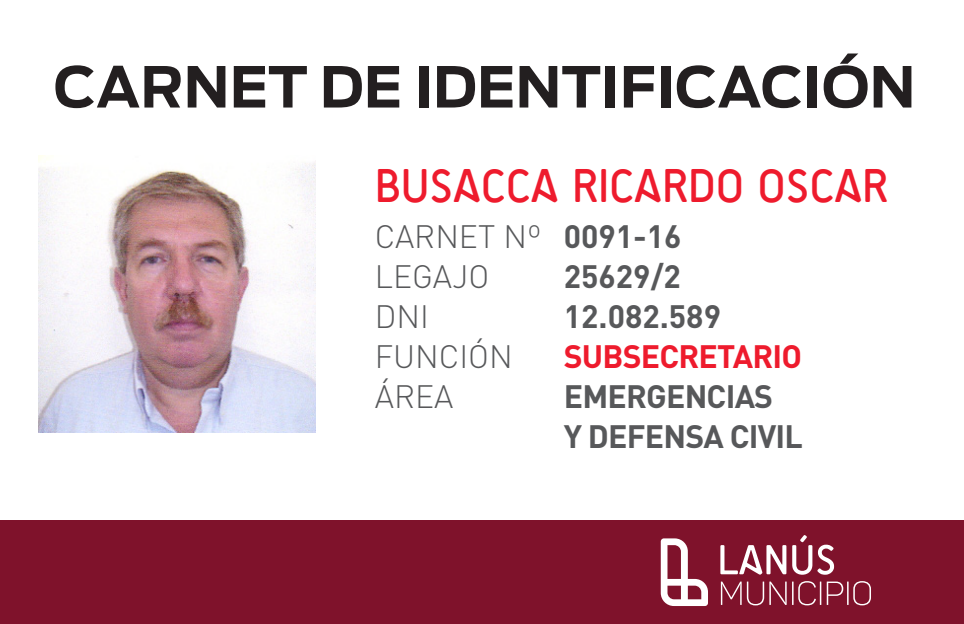
<style>
.page{position:relative;width:964px;height:624px;background:#fff}
.page>*{position:absolute;margin:0;border:0;box-sizing:border-box;transform-origin:0 0}
.t1{font:700 56px "Antenna";color:#231f20}
.t2{font:48px "Sci Fly Sans";color:#ee1b2d}
.t3{font:700 32px/40px "DIN";letter-spacing:-.025em;color:#57585a}
.t4{font:300 32px/40px "DIN";color:#57585a}
.t5{font:700 32px "DIN";letter-spacing:-.025em;color:#ee1b2d}
.s1{font-weight:700}
</style>
<div class="page">
<img style="left:39px;top:155px;width:276px;height:277px">
<div style="left:0;top:520px;width:964px;height:104px;background:#7f122b"></div>
<svg style="left:720px;top:545px;width:66px;height:29px"></svg>
<svg style="left:792px;top:535px;width:42px;height:39px"></svg>
<svg style="left:721px;top:581px;width:20px;height:24px"></svg>
<svg style="left:747px;top:581px;width:39px;height:24px"></svg>
<svg style="left:792px;top:581px;width:29px;height:24px"></svg>
<svg style="left:827px;top:581px;width:44px;height:24px"></svg>
<svg style="left:661px;top:538px;width:47px;height:68px"></svg>
<h1 class="t1" style="left:54px;top:54px;width:863px">CARNET DE IDENTIFICACIÓN</h1>
<h2 class="t2" style="left:375px;top:158px;width:515px">BUSACCA RICARDO OSCAR</h2>
<p class="t4" style="left:375px;top:216px;width:308px">CARNET Nº <span class="s1">0091-16<br></span>LEGAJO</p>
<p class="t3" style="left:564px;top:255px;width:119px">25629/2</p>
<p class="t4" style="left:375px;top:296px;width:56px">DNI</p>
<p class="t3" style="left:564px;top:295px;width:159px">12.082.589</p>
<p class="t4" style="left:375px;top:336px;width:139px">FUNCIÓN</p>
<p class="t5" style="left:564px;top:335px;width:240px">SUBSECRETARIO</p>
<p class="t4" style="left:375px;top:376px;width:80px">ÁREA</p>
<p class="t3" style="left:564px;top:375px;width:241px">EMERGENCIAS<br>Y DEFENSA CIVIL</p>
</div>
